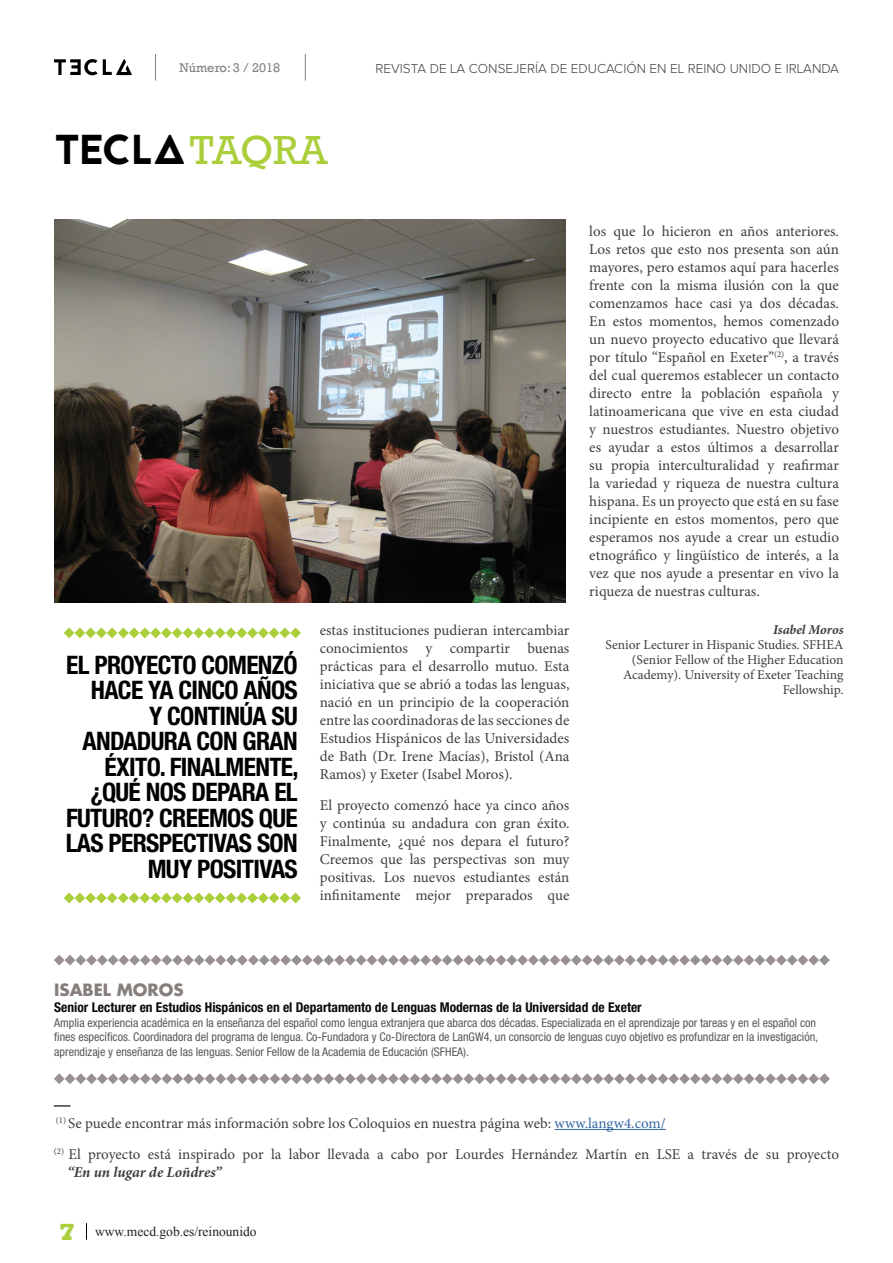
<style>
.page{position:relative;width:893px;height:1263px;background:#fff}
.page>*{position:absolute;margin:0;border:0;box-sizing:border-box;transform-origin:0 0}
.t1{font:41.7px "Jaapokkienchance";letter-spacing:-.02em;color:#000}
.quotes{font:700 condensed 25.5px/25.5px "Helvetica Neue LT Std";letter-spacing:-.025em;color:#000;text-align:right}
.t2{font:700 16.5px "Futura LT Pro";color:#867f7c}
.Body_text{font:15px/18px "Minion Pro";color:#3e3e3f;text-align:justify}
.Body_text-2{font:13.5px/15px "Minion Pro";color:#3e3e3f;text-align:right}
.t3{font:700 condensed 13.5px "Helvetica Neue LT Std";color:#0c0806}
.t4{font:300 13.5px "Proxima Nova A";color:#3e3e3f}
.t5{font:13.5px "Times New Roman";color:#231f20}
.t6{font:12.9px "Rockwell";color:#808285}
.t7{font:condensed 12px/14.4px "Helvetica Neue LT Std";color:#57585a}
.s1{font-family:"Rockwell";font-size:41.55px;color:#abcf3b}
.s2{font-weight:700;font-style:italic}
.s3{color:#3667a4}
.s4{font-family:"Rockwell";font-weight:800;font-size:24px;color:#abcf3b}
</style>
<div class="page">
<svg style="left:86px;top:1223px;width:1px;height:17px"></svg>
<svg style="left:155px;top:54px;width:1px;height:27px"></svg>
<svg style="left:54px;top:59px;width:78px;height:16px"></svg>
<svg style="left:305px;top:54px;width:1px;height:27px"></svg>
<svg style="left:54px;top:1105px;width:16px;height:2px"></svg>
<hr style="left:555px;top:1129px;width:111px;height:1px;background:#3667a4">
<img style="left:54px;top:219px;width:512px;height:383px">
<svg style="left:64px;top:627px;width:237px;height:11px"></svg>
<svg style="left:64px;top:892px;width:237px;height:11px"></svg>
<svg style="left:54px;top:955px;width:776px;height:10px"></svg>
<svg style="left:54px;top:1073px;width:776px;height:11px"></svg>
<p class="t6" style="left:179px;top:60px;width:102px">Número: 3 / 2018</p>
<p class="t4" style="left:375px;top:61px;width:465px">REVISTA DE LA CONSEJERÍA DE EDUCACIÓN EN EL REINO UNIDO E IRLANDA</p>
<p class="t1" style="left:54px;top:121px;width:275px">TECLA<span class="s1">TAQRA</span></p>
<p class="quotes" style="left:66px;top:651px;width:234px">EL PROYECTO COMENZÓ<br>HACE YA CINCO AÑOS<br>Y CONTINÚA SU<br>ANDADURA CON GRAN<br>ÉXITO. FINALMENTE, ¿QUÉ NOS DEPARA EL<br>FUTURO? CREEMOS QUE<br>LAS PERSPECTIVAS SON<br>MUY POSITIVAS</p>
<p class="Body_text" style="left:320px;top:621px;width:251px">estas instituciones pudieran intercambiar conocimientos y compartir buenas prácticas para el desarrollo mutuo. Esta iniciativa que se abrió a todas las lenguas, nació en un principio de la cooperación entre las coordinadoras de las secciones de Estudios Hispánicos de las Universidades de Bath (Dr. Irene Macías), Bristol (Ana Ramos) y Exeter (Isabel Moros).</p>
<p class="Body_text" style="left:320px;top:796px;width:251px">El proyecto comenzó hace ya cinco años y continúa su andadura con gran éxito.<br>Finalmente, ¿qué nos depara el futuro?<br>Creemos que las perspectivas son muy positivas. Los nuevos estudiantes están infinitamente mejor preparados que</p>
<p class="Body_text" style="left:589px;top:223px;width:251px">los que lo hicieron en años anteriores.<br>Los retos que esto nos presenta son aún mayores, pero estamos aquí para hacerles frente con la misma ilusión con la que comenzamos hace casi ya dos décadas.<br>En estos momentos, hemos comenzado un nuevo proyecto educativo que llevará por título “Español en Exeter”<sup>(2)</sup>, a través del cual queremos establecer un contacto directo entre la población española y latinoamericana que vive en esta ciudad y nuestros estudiantes. Nuestro objetivo es ayudar a estos últimos a desarrollar su propia interculturalidad y reafirmar la variedad y riqueza de nuestra cultura hispana. Es un proyecto que está en su fase incipiente en estos momentos, pero que esperamos nos ayude a crear un estudio etnográfico y lingüístico de interés, a la vez que nos ayude a presentar en vivo la riqueza de nuestras culturas.</p>
<p class="Body_text-2" style="left:605px;top:622px;width:239px"><span class="s2">Isabel Moros<br></span>Senior Lecturer in Hispanic Studies. SFHEA (Senior Fellow of the Higher Education<br>Academy). University of Exeter Teaching<br>Fellowship.</p>
<p class="t2" style="left:54px;top:977px;width:131px">ISABEL MOROS</p>
<p class="t3" style="left:54px;top:999px;width:589px">Senior Lecturer en Estudios Hispánicos en el Departamento de Lenguas Modernas de la Universidad de Exeter</p>
<p class="t7" style="left:54px;top:1015px;width:765px">Amplia experiencia académica en la enseñanza del español como lengua extranjera que abarca dos décadas. Especializada en el aprendizaje por tareas y en el español con fines específicos. Coordinadora del programa de lengua. Co-Fundadora y Co-Directora de LanGW4, un consorcio de lenguas cuyo objetivo es profundizar en la investigación, aprendizaje y enseñanza de las lenguas. Senior Fellow de la Academia de Educación (SFHEA).</p>
<p class="Body_text" style="left:56px;top:1114px;width:611px"><sup>(1)</sup> Se puede encontrar más información sobre los Coloquios en nuestra página web: <span class="s3">www.langw4.com/</span></p>
<p class="Body_text" style="left:67px;top:1145px;width:773px;text-indent:-13px"><sup>(2)</sup> El proyecto está inspirado por la labor llevada a cabo por Lourdes Hernández Martín en LSE a través de su proyecto <span class="s2">“En un lugar de Loñdres”</span></p>
<p class="t5" style="left:59px;top:1222px;width:199px"><span class="s4">7</span> www.mecd.gob.es/reinounido</p>
</div>
